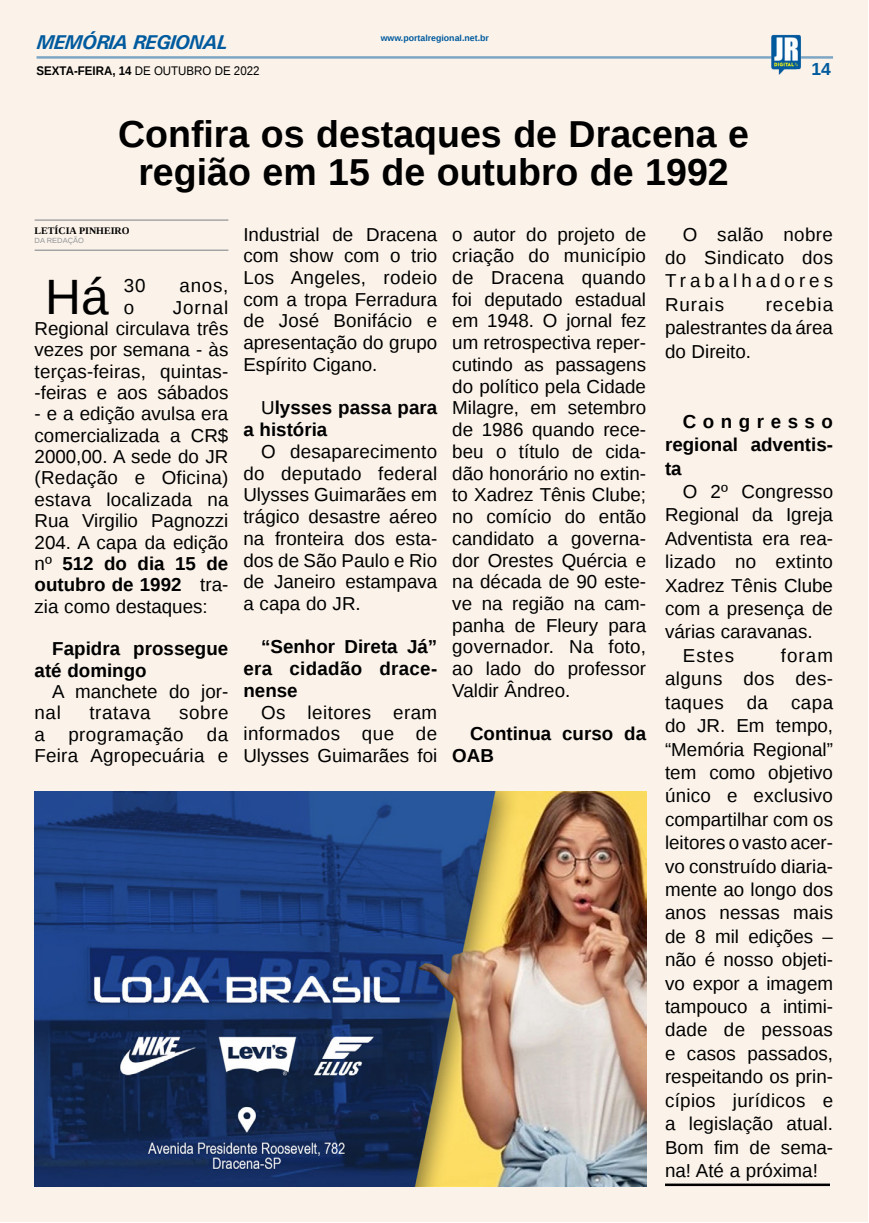
<style>
.page{position:relative;width:869px;height:1223px;background:#fff}
.page>*{position:absolute;margin:0;border:0;box-sizing:border-box;transform-origin:0 0}
.MATÉRIA{font:49.62px "Liberation Sans";color:#000}
.TÍTULO{font:700 37.5px/37.5px "Liberation Sans";color:#000;text-align:center}
.TITULO_PG{font:italic 700 20px "Univers";letter-spacing:-.04em;color:#005a9e}
.MATÉRIA-2{font:18.75px/21.8px "Liberation Sans";color:#000;text-align:justify}
.MATÉRIA-3{font:700 18.75px/21.8px "Liberation Sans";color:#000}
.MATÉRIA-4{font:18.75px "Liberation Sans";letter-spacing:.035em;color:#000}
.TÍTULO-2{font:700 17.5px "Liberation Sans";color:#005a9e}
.DATA_PG{font:12.5px "Liberation Sans";color:#000;scale:.92 1}
.CRÉDITO_NOME{font:700 10px "Liberation Serif";color:#000}
.DATA_PG-2{font:700 8.75px "Liberation Sans";color:#005a9e}
.CRÉDITO_MATÉRIA{font:7.5px "Liberation Sans";color:#939598}
.s1{font-weight:700}
.s2{font-weight:400}
</style>
<div class="page">
<div style="left:0;top:1px;width:867px;height:1220px;background:#fbf3ea"></div>
<hr style="left:36px;top:56px;width:796px;height:3px;background:#005a9e">
<img style="left:770px;top:35px;width:30px;height:40px">
<img style="left:35px;top:791px;width:610px;height:395px">
<hr style="left:664px;top:1183px;width:165px;height:3px;background:#000">
<hr style="left:35px;top:219px;width:193px;height:2px;background:#939598">
<hr style="left:35px;top:249px;width:193px;height:2px;background:#939598">
<p class="TITULO_PG" style="left:36px;top:29px;width:192px">MEMÓRIA REGIONAL</p>
<p class="DATA_PG" style="left:36px;top:64px;width:244px"><span class="s1">SEXTA-FEIRA, 14</span> DE OUTUBRO DE 2022</p>
<p class="DATA_PG-2" style="left:380px;top:32px;width:110px">www.portalregional.net.br</p>
<p class="TÍTULO-2" style="left:811px;top:57px;width:21px">14</p>
<p class="TÍTULO" style="left:118px;top:115px;width:632px">Confira os destaques de Dracena e região em 15 de outubro de 1992</p>
<p class="CRÉDITO_NOME" style="left:35px;top:223px;width:96px">LETÍCIA PINHEIRO</p>
<p class="CRÉDITO_MATÉRIA" style="left:35px;top:236px;width:51px">DA REDAÇÃO</p>
<p class="MATÉRIA" style="left:45px;top:268px;width:65px">Há</p>
<p class="MATÉRIA-2" style="left:124px;top:276px;width:23px">30</p>
<p class="MATÉRIA-2" style="left:179px;top:276px;width:50px">anos,</p>
<p class="MATÉRIA-2" style="left:243px;top:224px;width:195px">Industrial de Dracena com show com o trio Los Angeles, rodeio com a tropa Ferradura de José Bonifácio e apresentação do grupo Espírito Cigano.</p>
<p class="MATÉRIA-3" style="left:243px;top:397px;width:195px;text-indent:18px"><span class="s2">U</span>lysses passa para a história</p>
<p class="MATÉRIA-2" style="left:243px;top:441px;width:195px;text-indent:18px">O desaparecimento do deputado federal Ulysses Guimarães em trágico desastre aéreo na fronteira dos esta&shy;dos de São Paulo e Rio de Janeiro estampava a capa do JR.</p>
<p class="MATÉRIA-3" style="left:243px;top:635px;width:195px;text-align:justify;text-indent:18px">“Senhor Direta Já” era cidadão drace&shy;nense</p>
<p class="MATÉRIA-2" style="left:243px;top:702px;width:195px;text-indent:18px">Os leitores eram informados que de Ulysses Guimarães foi</p>
<p class="MATÉRIA-2" style="left:452px;top:224px;width:195px">o autor do projeto de criação do município de Dracena quando foi deputado estadual em 1948. O jornal fez um retrospectiva reper&shy;cutindo as passagens do político pela Cidade Milagre, em setembro de 1986 quando rece&shy;beu o título de cida&shy;dão honorário no extin&shy;to Xadrez Tênis Clube; no comício do então candidato a governa&shy;dor Orestes Quércia e na década de 90 este&shy;ve na região na cam&shy;panha de Fleury para governador. Na foto, ao lado do professor Valdir Ândreo.</p>
<p class="MATÉRIA-3" style="left:452px;top:722px;width:195px;text-indent:18px">Continua curso da<br>OAB</p>
<p class="MATÉRIA-2" style="left:664px;top:223px;width:169px;line-height:23.4px;text-indent:18px">O salão nobre do Sindicato dos Trabalhadores Rurais</p>
<p class="MATÉRIA-2" style="left:664px;top:293px;width:169px;line-height:23.4px;text-indent:101px">recebia palestrantes da área do Direito.</p>
<p class="MATÉRIA-2" style="left:35px;top:297px;width:195px;line-height:21.4px;text-indent:138px">Jornal Regional circulava três vezes por semana - às terças-feiras, quintas--feiras e aos sábados</p>
<p class="MATÉRIA-2" style="left:35px;top:404px;width:195px;line-height:21.4px">- e a edição avulsa era comercializada a CR$ 2000,00. A sede do JR (Redação e Oficina) estava localizada na Rua Virgilio Pagnozzi 204. A capa da edição nº <span class="s1">512 do dia 15 de outubro de 1992</span> tra&shy;zia como destaques:</p>
<p class="MATÉRIA-3" style="left:35px;top:638px;width:195px;line-height:21.4px;text-indent:18px">Fapidra prossegue até domingo</p>
<p class="MATÉRIA-2" style="left:35px;top:681px;width:195px;line-height:21.4px;text-indent:18px">A manchete do jor&shy;nal</p>
<p class="MATÉRIA-2" style="left:124px;top:297px;width:12px">o</p>
<p class="MATÉRIA-3" style="left:664px;top:409px;width:169px;line-height:23.4px;text-align:justify;text-indent:18px">Congresso regional adventis&shy;ta</p>
<p class="MATÉRIA-2" style="left:664px;top:480px;width:169px;line-height:23.4px;text-indent:18px">O 2º Congresso Regional da Igreja Adventista era rea&shy;lizado no extinto Xadrez Tênis Clube com a presença de várias caravanas.</p>
<p class="MATÉRIA-2" style="left:682px;top:645px;width:53px">Estes</p>
<p class="MATÉRIA-2" style="left:664px;top:644px;width:169px;line-height:23.4px;text-indent:116px">foram alguns dos des&shy;taques da capa do JR. Em tempo, “Memória Regional” tem como objetivo único e exclusivo compartilhar com os leitores o vasto acer&shy;vo construído diaria&shy;mente ao longo dos anos nessas mais de 8 mil edições – não é nosso objeti&shy;vo expor a imagem tampouco a intimi&shy;dade de pessoas e casos passados, respeitando os prin&shy;cípios jurídicos e a legislação atual.<br>Bom fim de sema&shy;na! Até a próxima!</p>
<p class="MATÉRIA-2" style="left:35px;top:703px;width:195px;line-height:21.4px;text-indent:144px">sobre a programação da Feira Agropecuária e</p>
<p class="MATÉRIA-4" style="left:89px;top:702px;width:63px">tratava</p>
</div>
